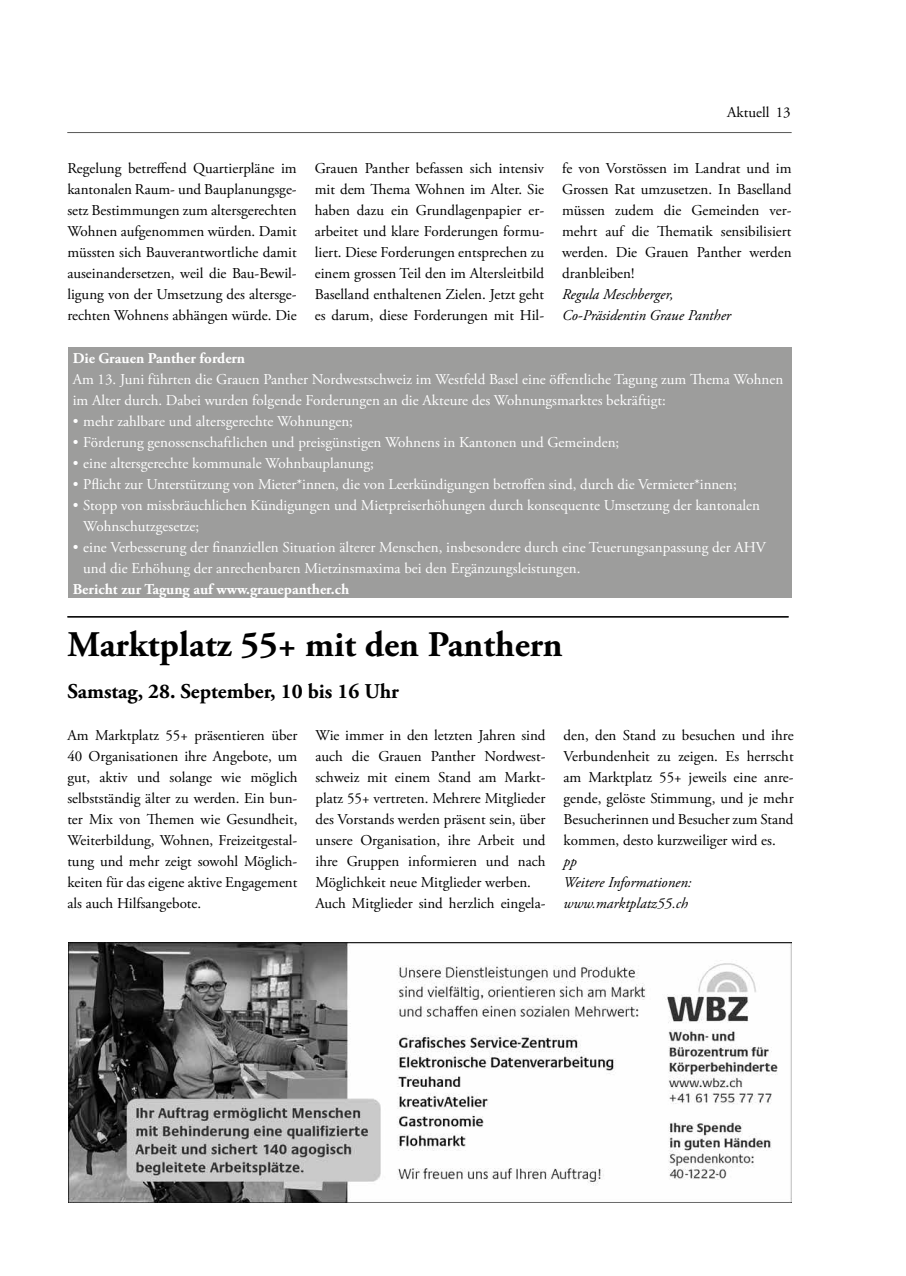
<style>
.page{position:relative;width:906px;height:1276px;background:#fff}
.page>*{position:absolute;margin:0;border:0;box-sizing:border-box;transform-origin:0 0}
.t1{font:700 36px "Adobe Garamond Pro";color:#000}
.t2{font:700 21px "Adobe Garamond Pro";color:#000}
.t3{font:15px/21px "Adobe Garamond Pro";color:#000;text-align:justify}
.t4{font:15px/21px "Adobe Garamond Pro";color:#fff}
.t5{font:italic 15px/21px "Adobe Garamond Pro";color:#000}
.t6{font:700 15px "Adobe Garamond Pro";color:#fff}
</style>
<div class="page">
<hr style="left:68px;top:132px;width:723px;height:1px;background:#575756">
<div style="left:68px;top:348px;width:723px;height:250px;background:#9d9d9c"></div>
<hr style="left:67px;top:616px;width:721px;height:1px;background:#000">
<hr style="left:67px;top:617px;width:721px;height:1px;background:#000">
<img style="left:68px;top:943px;width:723px;height:259px">
<p class="t3" style="left:727px;top:103px;width:65px">Aktuell 13</p>
<p class="t3" style="left:67px;top:158px;width:231px">Regelung betreffend Quartierpläne im kantonalen Raum- und Bauplanungsge&shy;setz Bestimmungen zum altersgerechten Wohnen aufgenommen würden. Damit müssten sich Bauverantwortliche damit auseinandersetzen, weil die Bau-Bewil&shy;ligung von der Umsetzung des altersge&shy;rechten Wohnens abhängen würde. Die</p>
<p class="t3" style="left:315px;top:158px;width:231px">Grauen Panther befassen sich intensiv mit dem Thema Wohnen im Alter. Sie haben dazu ein Grundlagenpapier er&shy;arbeitet und klare Forderungen formu&shy;liert. Diese Forderungen entsprechen zu einem grossen Teil den im Altersleitbild Baselland enthaltenen Zielen. Jetzt geht es darum, diese Forderungen mit Hil-</p>
<p class="t3" style="left:562px;top:158px;width:231px">fe von Vorstössen im Landrat und im Grossen Rat umzusetzen. In Baselland müssen zudem die Gemeinden ver&shy;mehrt auf die Thematik sensibilisiert werden. Die Grauen Panther werden dranbleiben!</p>
<p class="t5" style="left:562px;top:284px;width:170px">Regula Meschberger,<br>Co-Präsidentin Graue Panther</p>
<p class="t6" style="left:73px;top:349px;width:174px">Die Grauen Panther fordern</p>
<p class="t4" style="left:73px;top:369px;width:712px">Am 13. Juni führten die Grauen Panther Nordwestschweiz im Westfeld Basel eine öffentliche Tagung zum Thema Wohnen im Alter durch. Dabei wurden folgende Forderungen an die Akteure des Wohnungsmarktes bekräftigt:</p>
<p class="t4" style="left:73px;top:411px;width:282px">• mehr zahlbare und altersgerechte Wohnungen;</p>
<p class="t4" style="left:73px;top:432px;width:548px">• Förderung genossenschaftlichen und preisgünstigen Wohnens in Kantonen und Gemeinden;</p>
<p class="t4" style="left:73px;top:453px;width:302px">• eine altersgerechte kommunale Wohnbauplanung;</p>
<p class="t4" style="left:73px;top:474px;width:665px">• Pflicht zur Unterstützung von Mieter*innen, die von Leerkündigungen betroffen sind, durch die Vermieter*innen;</p>
<p class="t4" style="left:83px;top:495px;width:678px;text-indent:-10px">• Stopp von missbräuchlichen Kündigungen und Mietpreiserhöhungen durch konsequente Umsetzung der kantonalen<br>Wohnschutzgesetze;</p>
<p class="t4" style="left:83px;top:537px;width:684px;text-indent:-10px">• eine Verbesserung der finanziellen Situation älterer Menschen, insbesondere durch eine Teuerungsanpassung der AHV und die Erhöhung der anrechenbaren Mietzinsmaxima bei den Ergänzungsleistungen.</p>
<p class="t6" style="left:73px;top:580px;width:278px">Bericht zur Tagung auf www.grauepanther.ch</p>
<h1 class="t1" style="left:67px;top:624px;width:496px">Marktplatz 55+ mit den Panthern</h1>
<h2 class="t2" style="left:67px;top:679px;width:333px">Samstag, 28. September, 10 bis 16 Uhr</h2>
<p class="t3" style="left:67px;top:725px;width:231px">Am Marktplatz 55+ präsentieren über 40 Organisationen ihre Angebote, um gut, aktiv und solange wie möglich selbstständig älter zu werden. Ein bun&shy;ter Mix von Themen wie Gesundheit, Weiterbildung, Wohnen, Freizeitgestal&shy;tung und mehr zeigt sowohl Möglich&shy;keiten für das eigene aktive Engagement als auch Hilfsangebote.</p>
<p class="t3" style="left:315px;top:725px;width:231px;text-align:left">Wie immer in den letzten Jahren sind auch die Grauen Panther Nordwest&shy;schweiz mit einem Stand am Markt&shy;platz 55+ vertreten. Mehrere Mitglieder des Vorstands werden präsent sein, über unsere Organisation, ihre Arbeit und ihre Gruppen informieren und nach Möglichkeit neue Mitglieder werben.<br>Auch Mitglieder sind herzlich eingela-</p>
<p class="t3" style="left:563px;top:725px;width:231px">den, den Stand zu besuchen und ihre Verbundenheit zu zeigen. Es herrscht am Marktplatz 55+ jeweils eine anre&shy;gende, gelöste Stimmung, und je mehr Besucherinnen und Besucher zum Stand kommen, desto kurzweiliger wird es.</p>
<p class="t5" style="left:563px;top:851px;width:130px">pp<br>Weitere Informationen: www.marktplatz55.ch</p>
</div>
